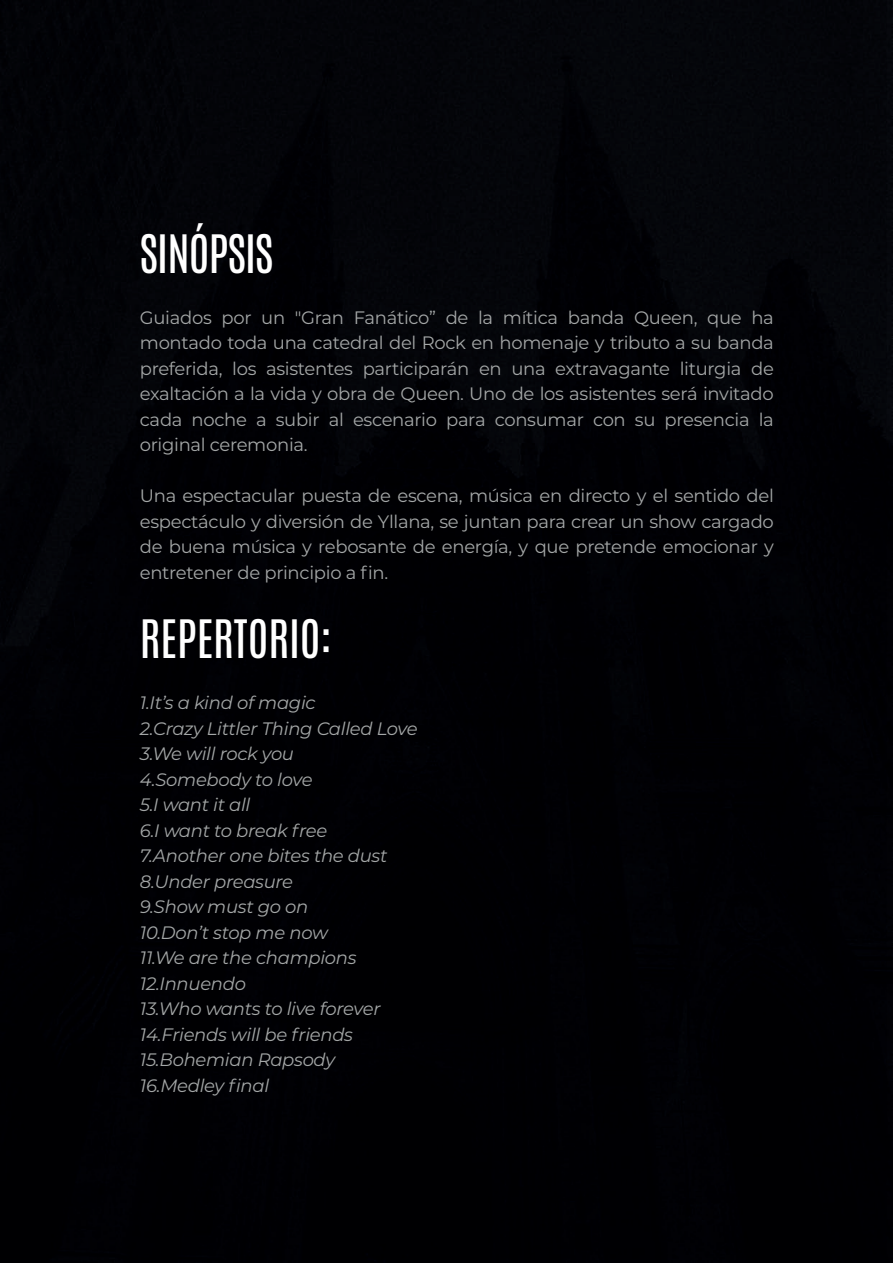
<style>
.page{position:relative;width:893px;height:1263px;background:#fff}
.page>*{position:absolute;margin:0;border:0;box-sizing:border-box;transform-origin:0 0}
.t1{font:45px "Antonio";color:#fff}
.t2{font:18px/25.5px "Montserrat";letter-spacing:-.015em;color:#a4a7a7;text-align:justify}
.t3{font:italic 18px/25.5px "Montserrat";letter-spacing:-.015em;color:#a4a7a7}
</style>
<div class="page">
<div style="left:0;top:0;width:887px;height:1263px;background:#000003"></div>
<h1 class="t1" style="left:140px;top:222px;width:135px">SINÓPSIS</h1>
<p class="t2" style="left:140px;top:304px;width:636px">Guiados por un "Gran Fanático” de la mítica banda Queen, que ha montado toda una catedral del Rock en homenaje y tributo a su banda preferida, los asistentes participarán en una extravagante liturgia de exaltación a la vida y obra de Queen. Uno de los asistentes será invitado cada noche a subir al escenario para consumar con su presencia la original ceremonia.</p>
<p class="t2" style="left:140px;top:482px;width:636px">Una espectacular puesta de escena, música en directo y el sentido del espectáculo y diversión de Yllana, se juntan para crear un show cargado de buena música y rebosante de energía, y que pretende emocionar y entretener de principio a fin.</p>
<h1 class="t1" style="left:140px;top:607px;width:193px">REPERTORIO:</h1>
<p class="t3" style="left:140px;top:689px;width:279px">1.It’s a kind of magic<br>2.Crazy Littler Thing Called Love<br>3.We will rock you<br>4.Somebody to love<br>5.I want it all<br>6.I want to break free<br>7.Another one bites the dust<br>8.Under preasure<br>9.Show must go on<br>10.Don’t stop me now<br>11.We are the champions<br>12.Innuendo<br>13.Who wants to live forever<br>14.Friends will be friends<br>15.Bohemian Rapsody<br>16.Medley final</p>
</div>
